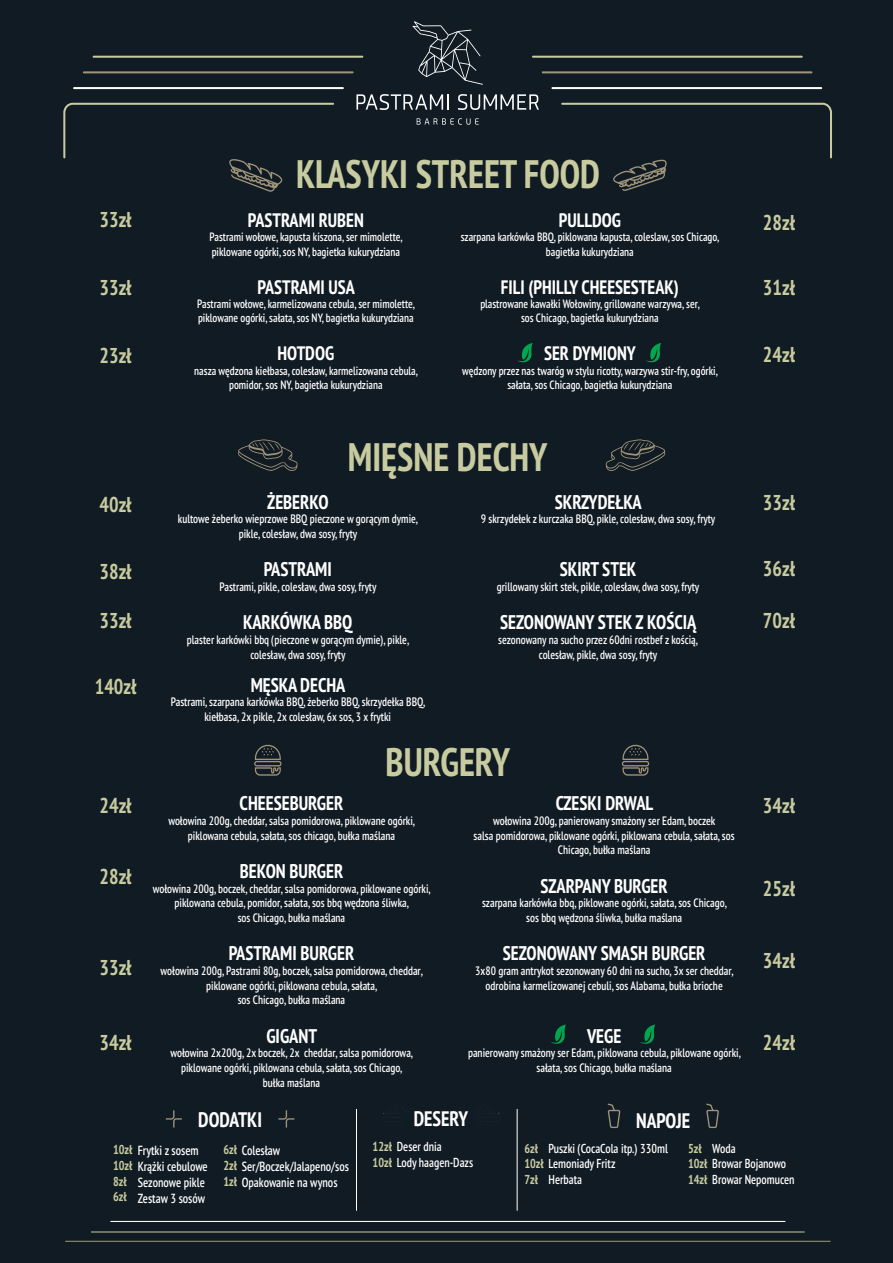
<style>
.page{position:relative;width:893px;height:1263px;background:#111b23}
.page>*{position:absolute;margin:0;border:0;box-sizing:border-box;transform-origin:0 0}
.t1{font:700 condensed 39.75px "PT Sans Pro";color:#c7cb9f;scale:.93 1}
.t2{font:700 condensed 21.52px "PT Sans Pro";color:#c7cb9f;scale:.93 1}
.t3{font:700 condensed 21px "PT Sans Pro";color:#fff;scale:.93 1}
.t4{font:700 condensed 19.8px "PT Sans Pro";color:#fff;scale:.93 1}
.t5{font:700 condensed 19.5px "PT Sans Pro";color:#fff;scale:.93 1}
.t6{font:600 condensed 13.2px/15.9px "PT Sans Pro";color:#fff;scale:.93 1}
.t7{font:600 condensed 12.98px/15.5px "PT Sans Pro";color:#fff;scale:.93 1}
.t8{font:700 condensed 12.98px/15.5px "PT Sans Pro";color:#c7cb9f;scale:.93 1}
.t9{font:600 condensed 12.23px/14.6px "PT Sans Pro";color:#fff;text-align:center;scale:.93 1}
.t10{font:600 condensed 12px/14.5px "PT Sans Pro";color:#fff;text-align:center;scale:.93 1}
.s1{font-weight:700;color:#c7cb9f}
.s2{font-weight:700;font-size:12.98px;color:#c7cb9f}
</style>
<div class="page">
<svg style="left:356px;top:94px;width:92px;height:16px"></svg>
<svg style="left:458px;top:94px;width:81px;height:16px"></svg>
<svg style="left:412px;top:21px;width:71px;height:64px"></svg>
<svg style="left:417px;top:118px;width:62px;height:7px"></svg>
<hr style="left:552px;top:87px;width:269px;height:2px;background:#fff">
<hr style="left:543px;top:71px;width:268px;height:2px;background:#9f957b">
<hr style="left:533px;top:56px;width:269px;height:2px;background:#c7cb9f">
<hr style="left:74px;top:87px;width:269px;height:2px;background:#fff">
<hr style="left:84px;top:71px;width:269px;height:2px;background:#9f957b">
<hr style="left:94px;top:56px;width:268px;height:2px;background:#c7cb9f">
<hr style="left:91px;top:1231px;width:713px;height:1px;background:#c7cb9f">
<hr style="left:65px;top:1241px;width:765px;height:1px;background:#9f957b">
<hr style="left:111px;top:1221px;width:674px;height:1px;background:#fff">
<svg style="left:254px;top:744px;width:28px;height:32px"></svg>
<svg style="left:621px;top:744px;width:28px;height:32px"></svg>
<svg style="left:165px;top:1110px;width:17px;height:18px"></svg>
<svg style="left:278px;top:1110px;width:17px;height:18px"></svg>
<svg style="left:706px;top:1103px;width:13px;height:25px"></svg>
<svg style="left:607px;top:1103px;width:14px;height:25px"></svg>
<svg style="left:606px;top:439px;width:59px;height:32px"></svg>
<svg style="left:238px;top:439px;width:59px;height:32px"></svg>
<svg style="left:646px;top:343px;width:15px;height:19px"></svg>
<svg style="left:517px;top:343px;width:16px;height:19px"></svg>
<svg style="left:640px;top:1024px;width:15px;height:20px"></svg>
<svg style="left:551px;top:1024px;width:15px;height:20px"></svg>
<hr style="left:356px;top:1109px;width:1px;height:101px;background:#fff">
<hr style="left:517px;top:1109px;width:1px;height:101px;background:#fff">
<svg style="left:561px;top:102px;width:271px;height:89px"></svg>
<svg style="left:63px;top:102px;width:272px;height:90px"></svg>
<h1 class="t1" style="left:296px;top:148px;width:328px">KLASYKI STREET FOOD</h1>
<h2 class="t2" style="left:100px;top:205px;width:36px">33zł</h2>
<h2 class="t2" style="left:100px;top:273px;width:36px">33zł</h2>
<h2 class="t2" style="left:100px;top:341px;width:36px">23zł</h2>
<h3 class="t5" style="left:248px;top:207px;width:126px">PASTRAMI RUBEN</h3>
<p class="t10" style="left:210px;top:230px;width:209px;text-align:left">Pastrami wołowe, kapusta kiszona, ser mimolette, piklowane ogórki, sos NY, bagietka kukurydziana</p>
<h3 class="t5" style="left:258px;top:274px;width:106px">PASTRAMI USA</h3>
<p class="t10" style="left:197px;top:296px;width:236px;text-align:left">Pastrami wołowe, karmelizowana cebula, ser mimolette, piklowane ogórki, sałata, sos NY, bagietka kukurydziana</p>
<h3 class="t5" style="left:278px;top:341px;width:62px">HOTDOG</h3>
<p class="t10" style="left:194px;top:363px;width:242px">nasza wędzona kiełbasa, colesław, karmelizowana cebula, pomidor, sos NY, bagietka kukurydziana</p>
<h3 class="t5" style="left:559px;top:207px;width:68px">PULLDOG</h3>
<p class="t10" style="left:461px;top:230px;width:280px">szarpana karkówka BBQ, piklowana kapusta, coleslaw, sos Chicago, bagietka kukurydziana</p>
<h3 class="t5" style="left:501px;top:274px;width:193px">FILI (PHILLY CHEESESTEAK)</h3>
<p class="t10" style="left:480px;top:296px;width:238px">plastrowane kawałki Wołowiny, grillowane warzywa, ser, sos Chicago, bagietka kukurydziana</p>
<h3 class="t5" style="left:544px;top:341px;width:100px">SER DYMIONY</h3>
<p class="t10" style="left:462px;top:363px;width:276px">wędzony przez nas twaróg w stylu ricotty, warzywa stir-fry, ogórki, sałata, sos Chicago, bagietka kukurydziana</p>
<h2 class="t2" style="left:763px;top:208px;width:36px">28zł</h2>
<h2 class="t2" style="left:763px;top:273px;width:36px">31zł</h2>
<h2 class="t2" style="left:763px;top:341px;width:36px">24zł</h2>
<h1 class="t1" style="left:348px;top:431px;width:216px">MIĘSNE DECHY</h1>
<h2 class="t2" style="left:100px;top:491px;width:36px">40zł</h2>
<h2 class="t2" style="left:100px;top:557px;width:36px">38zł</h2>
<h2 class="t2" style="left:100px;top:606px;width:36px">33zł</h2>
<h3 class="t4" style="left:267px;top:489px;width:68px">ŻEBERKO</h3>
<p class="t9" style="left:178px;top:511px;width:260px">kultowe żeberko wieprzowe BBQ pieczone w gorącym dymie, pikle, colesław, dwa sosy, fryty</p>
<h3 class="t4" style="left:264px;top:556px;width:75px">PASTRAMI</h3>
<p class="t9" style="left:219px;top:579px;width:170px">Pastrami, pikle, colesław, dwa sosy, fryty</p>
<h3 class="t4" style="left:243px;top:609px;width:119px">KARKÓWKA BBQ</h3>
<p class="t9" style="left:187px;top:632px;width:241px">plaster karkówki bbq (pieczone w gorącym dymie), pikle, colesław, dwa sosy, fryty</p>
<h3 class="t4" style="left:555px;top:489px;width:95px">SKRZYDEŁKA</h3>
<p class="t9" style="left:481px;top:511px;width:254px">9 skrzydełek z kurczaka BBQ, pikle, colesław, dwa sosy, fryty</p>
<h3 class="t4" style="left:560px;top:556px;width:84px">SKIRT STEK</h3>
<p class="t9" style="left:497px;top:579px;width:219px">grillowany skirt stek, pikle, colesław, dwa sosy, fryty</p>
<h3 class="t4" style="left:500px;top:609px;width:213px">SEZONOWANY STEK Z KOŚCIĄ</h3>
<p class="t9" style="left:498px;top:632px;width:216px">sezonowany na sucho przez 60dni rostbef z kością, colesław, pikle, dwa sosy, fryty</p>
<h2 class="t2" style="left:763px;top:488px;width:36px">33zł</h2>
<h2 class="t2" style="left:763px;top:555px;width:36px">36zł</h2>
<h2 class="t2" style="left:763px;top:606px;width:36px">70zł</h2>
<h2 class="t2" style="left:95px;top:673px;width:46px">140zł</h2>
<h3 class="t4" style="left:251px;top:672px;width:103px">MĘSKA DECHA</h3>
<p class="t9" style="left:171px;top:694px;width:275px">Pastrami, szarpana karkówka BBQ, żeberko BBQ, skrzydełka BBQ, kiełbasa, 2x pikle, 2x colesław, 6x sos, 3 x frytki</p>
<h1 class="t1" style="left:386px;top:735px;width:135px">BURGERY</h1>
<h2 class="t2" style="left:100px;top:791px;width:36px">24zł</h2>
<h2 class="t2" style="left:100px;top:863px;width:36px">28zł</h2>
<h2 class="t2" style="left:100px;top:954px;width:36px">33zł</h2>
<h2 class="t2" style="left:100px;top:1028px;width:36px">34zł</h2>
<h3 class="t4" style="left:240px;top:790px;width:113px">CHEESEBURGER</h3>
<p class="t9" style="left:168px;top:813px;width:267px">wołowina 200g, cheddar, salsa pomidorowa, piklowane ogórki, piklowana cebula, sałata, sos chicago, bułka maślana</p>
<h3 class="t4" style="left:240px;top:858px;width:113px">BEKON BURGER</h3>
<p class="t9" style="left:153px;top:881px;width:301px">wołowina 200g, boczek, cheddar, salsa pomidorowa, piklowane ogórki, piklowana cebula, pomidor, sałata, sos bbq wędzona śliwka,<br>sos Chicago, bułka maślana</p>
<h3 class="t4" style="left:229px;top:940px;width:137px">PASTRAMI BURGER</h3>
<p class="t9" style="left:161px;top:963px;width:284px">wołowina 200g, Pastrami 80g, boczek, salsa pomidorowa, cheddar, piklowane ogórki, piklowana cebula, sałata,<br>sos Chicago, bułka maślana</p>
<h3 class="t4" style="left:266px;top:1023px;width:56px">GIGANT</h3>
<p class="t9" style="left:170px;top:1045px;width:263px">wołowina 2x200g, 2x boczek, 2x cheddar, salsa pomidorowa, piklowane ogórki, piklowana cebula, sałata, sos Chicago, bułka maślana</p>
<h3 class="t4" style="left:556px;top:790px;width:106px">CZESKI DRWAL</h3>
<p class="t9" style="left:474px;top:813px;width:282px">wołowina 200g, panierowany smażony ser Edam, boczek<br>salsa pomidorowa, piklowane ogórki, piklowana cebula, sałata, sos<br>Chicago, bułka maślana</p>
<h3 class="t4" style="left:541px;top:873px;width:138px">SZARPANY BURGER</h3>
<p class="t9" style="left:482px;top:895px;width:265px">szarpana karkówka bbq, piklowane ogórki, sałata, sos Chicago, sos bbq wędzona śliwka, bułka maślana</p>
<h3 class="t4" style="left:503px;top:940px;width:220px">SEZONOWANY SMASH BURGER</h3>
<p class="t9" style="left:475px;top:963px;width:279px">3x80 gram antrykot sezonowany 60 dni na sucho, 3x ser cheddar, odrobina karmelizowanej cebuli, sos Alabama, bułka brioche</p>
<h3 class="t4" style="left:587px;top:1023px;width:38px">VEGE</h3>
<p class="t9" style="left:468px;top:1045px;width:295px">panierowany smażony ser Edam, piklowana cebula, piklowane ogórki, sałata, sos Chicago, bułka maślana</p>
<h2 class="t2" style="left:763px;top:791px;width:36px">34zł</h2>
<h2 class="t2" style="left:763px;top:874px;width:36px">25zł</h2>
<h2 class="t2" style="left:763px;top:947px;width:36px">34zł</h2>
<h2 class="t2" style="left:763px;top:1028px;width:36px">24zł</h2>
<h3 class="t3" style="left:198px;top:1106px;width:70px">DODATKI</h3>
<h3 class="t3" style="left:414px;top:1105px;width:60px">DESERY</h3>
<h3 class="t3" style="left:636px;top:1106px;width:60px">NAPOJE</h3>
<p class="t7" style="left:373px;top:1139px;width:110px"><span class="s1">12zł</span> Deser dnia<br><span class="s1">10zł</span> Lody haagen-Dazs</p>
<p class="t8" style="left:524px;top:1140px;width:16px">6zł</p>
<p class="t8" style="left:524px;top:1171px;width:16px">7zł</p>
<p class="t7" style="left:549px;top:1140px;width:130px">Puszki (CocaCola itp.) 330ml</p>
<p class="t7" style="left:524px;top:1155px;width:99px"><span class="s1">10zł</span> Lemoniady Fritz</p>
<p class="t7" style="left:549px;top:1171px;width:37px">Herbata</p>
<p class="t8" style="left:688px;top:1140px;width:16px">5zł</p>
<p class="t7" style="left:688px;top:1140px;width:116px;text-indent:24px">Woda<br><span class="s1">10zł</span> Browar Bojanowo<br><span class="s1">14zł</span> Browar Nepomucen</p>
<p class="t6" style="left:113px;top:1142px;width:94px"><span class="s2">10zł</span> Frytki z sosem</p>
<p class="t6" style="left:113px;top:1158px;width:103px"><span class="s2">10zł</span> Krążki cebulowe</p>
<p class="t6" style="left:138px;top:1174px;width:74px">Sezonowe pikle</p>
<p class="t6" style="left:138px;top:1190px;width:74px">Zestaw 3 sosów</p>
<p class="t6" style="left:223px;top:1142px;width:137px"><span class="s2">6zł</span> Colesław<br><span class="s2">2zł</span> Ser/Boczek/Jalapeno/sos<br><span class="s2">1zł</span> Opakowanie na wynos</p>
<p class="t8" style="left:113px;top:1173px;width:16px">8zł<br>6zł</p>
</div>
